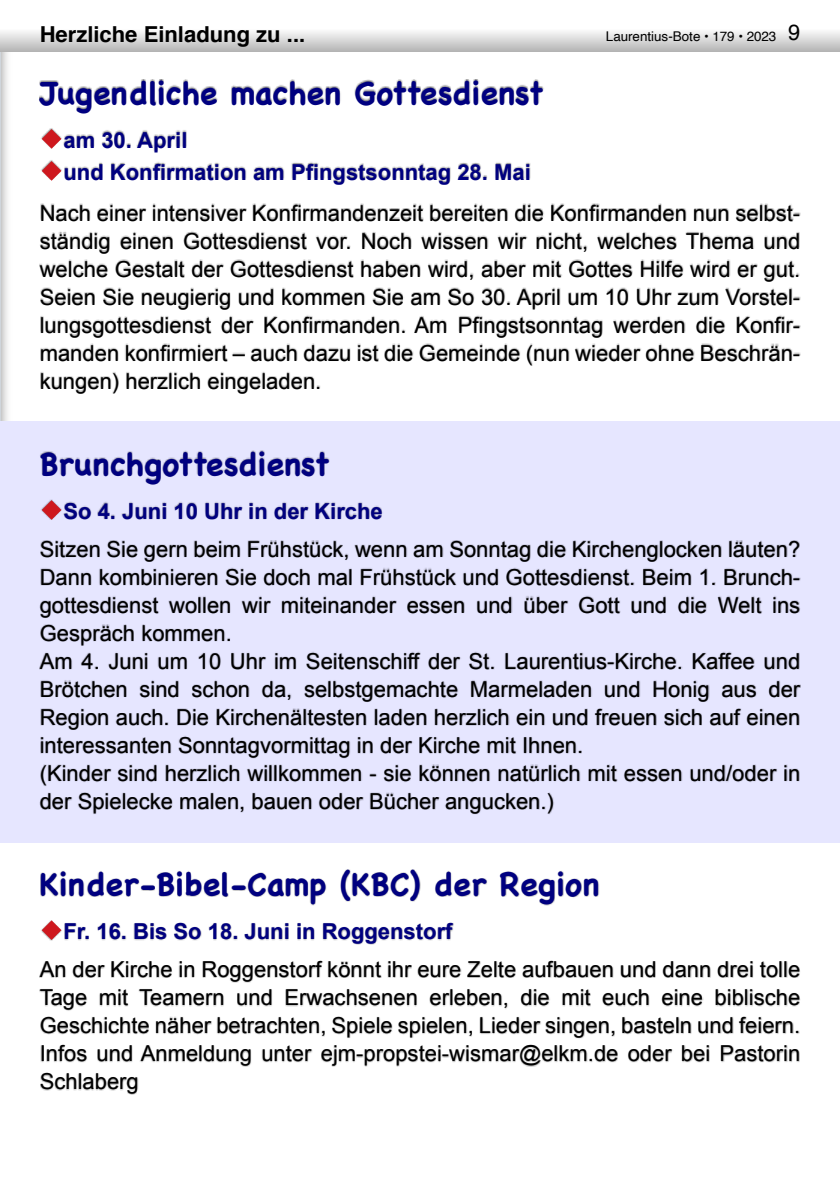
<style>
.page{position:relative;width:840px;height:1191px;background:#fff}
.page>*{position:absolute;margin:0;border:0;box-sizing:border-box;transform-origin:0 0}
.t1{font:700 32px "Chalkboard";color:#000080}
.t2{font:22px/28px "Arial";color:#000;text-align:justify}
.t3{font:700 22px/32px "Arial";color:#000080}
.t4{font:700 22px "Helvetica";color:#000}
.t5{font:13.4px "Helvetica";letter-spacing:-.005em;color:#000}
.s1{font-size:22px}
</style>
<div class="page">
<img style="left:1px;top:51px;width:11px;height:370px">
<div style="left:0;top:421px;width:839px;height:422px;background:#e6e6ff"></div>
<svg style="left:0;top:51px;width:1px;height:370px"></svg>
<div style="left:0;top:23px;width:839px;height:28px;background:linear-gradient(to bottom,#fff,#bcbcbc)"></div>
<img style="left:39px;top:80px;width:761px;height:1014px">
<svg style="left:42px;top:129px;width:19px;height:20px"></svg>
<svg style="left:42px;top:161px;width:19px;height:20px"></svg>
<svg style="left:42px;top:500px;width:19px;height:20px"></svg>
<svg style="left:42px;top:920px;width:19px;height:20px"></svg>
<p class="t4" style="left:40px;top:25px;width:267px">Herzliche Einladung zu ...</p>
<p class="t5" style="left:605px;top:31px;width:196px">Laurentius-Bote • 179 • 2023 <span class="s1">9</span></p>
<h1 class="t1" style="left:40px;top:72px;width:505px">Jugendliche machen Gottesdienst</h1>
<p class="t3" style="left:63px;top:126px;width:468px">am 30. April<br>und Konfirmation am Pfingstsonntag 28. Mai</p>
<p class="t2" style="left:40px;top:201px;width:761px">Nach einer intensiver Konfirmandenzeit bereiten die Konfirmanden nun selbst&shy;ständig einen Gottesdienst vor. Noch wissen wir nicht, welches Thema und welche Gestalt der Gottesdienst haben wird, aber mit Gottes Hilfe wird er gut.<br>Seien Sie neugierig und kommen Sie am So 30. April um 10 Uhr zum Vorstel&shy;lungsgottesdienst der Konfirmanden. Am Pfingstsonntag werden die Konfir&shy;manden konfirmiert – auch dazu ist die Gemeinde (nun wieder ohne Beschrän&shy;kungen) herzlich eingeladen.</p>
<h1 class="t1" style="left:40px;top:443px;width:291px">Brunchgottesdienst</h1>
<p class="t3" style="left:63px;top:497px;width:321px">So 4. Juni 10 Uhr in der Kirche</p>
<p class="t2" style="left:40px;top:537px;width:761px;text-align:left">Sitzen Sie gern beim Frühstück, wenn am Sonntag die Kirchenglocken läuten?<br>Dann kombinieren Sie doch mal Frühstück und Gottesdienst. Beim 1. Brunch&shy;gottesdienst wollen wir miteinander essen und über Gott und die Welt ins Gespräch kommen.<br>Am 4. Juni um 10 Uhr im Seitenschiff der St. Laurentius-Kirche. Kaffee und Brötchen sind schon da, selbstgemachte Marmeladen und Honig aus der Region auch. Die Kirchenältesten laden herzlich ein und freuen sich auf einen interessanten Sonntagvormittag in der Kirche mit Ihnen.<br>(Kinder sind herzlich willkommen - sie können natürlich mit essen und/oder in der Spielecke malen, bauen oder Bücher angucken.)</p>
<h1 class="t1" style="left:40px;top:863px;width:561px">Kinder-Bibel-Camp (KBC) der Region</h1>
<p class="t3" style="left:63px;top:917px;width:390px">Fr. 16. Bis So 18. Juni in Roggenstorf</p>
<p class="t2" style="left:40px;top:957px;width:761px">An der Kirche in Roggenstorf könnt ihr eure Zelte aufbauen und dann drei tolle Tage mit Teamern und Erwachsenen erleben, die mit euch eine biblische Geschichte näher betrachten, Spiele spielen, Lieder singen, basteln und feiern.<br>Infos und Anmeldung unter ejm-propstei-wismar@elkm.de oder bei Pastorin Schlaberg</p>
</div>
